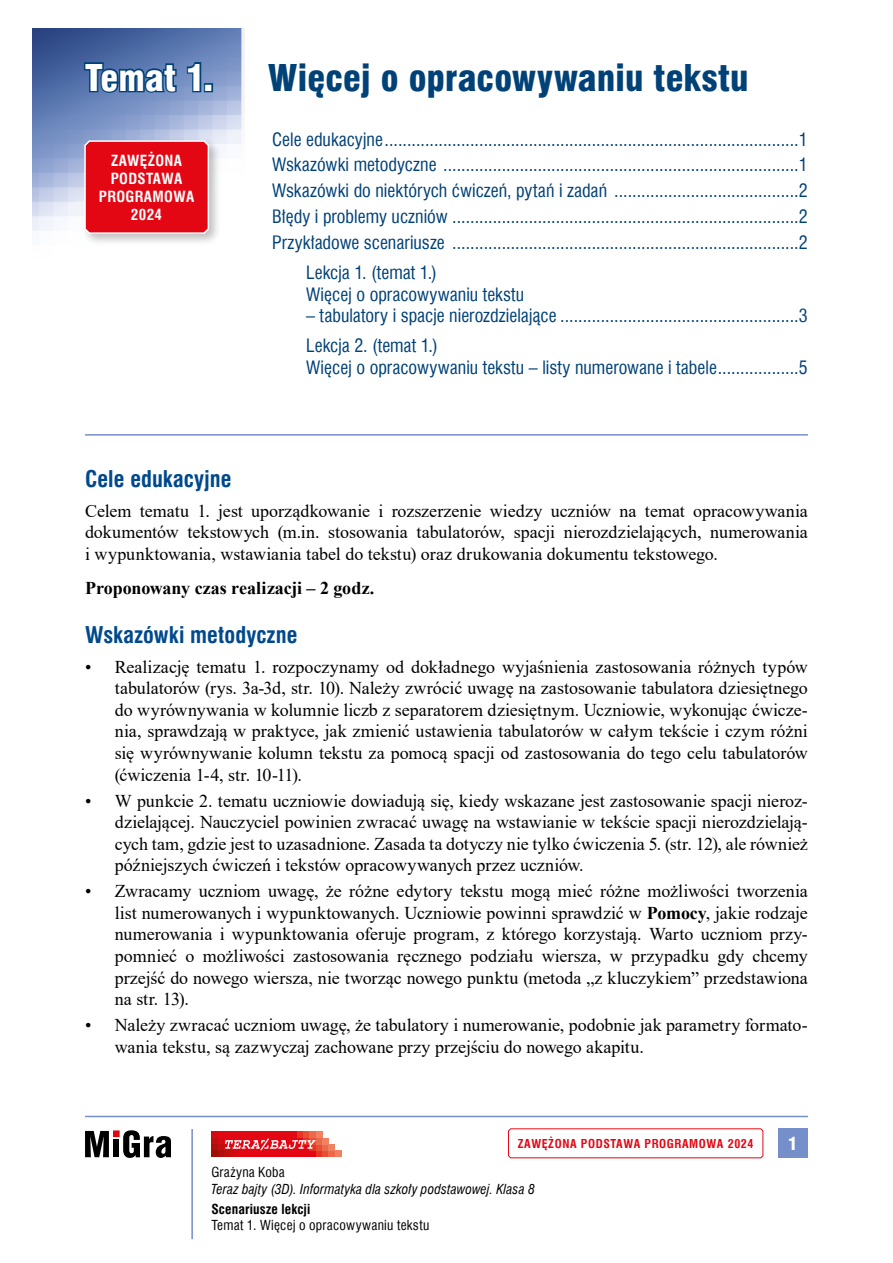
<style>
.page{position:relative;width:893px;height:1263px;background:#fff}
.page>*{position:absolute;margin:0;border:0;box-sizing:border-box;transform-origin:0 0}
.t1{font:36px "Swis 721 Blk Cn EUX";letter-spacing:.005em;color:#004177}
.t2{font:36px "Swis 721 Blk Cn EUX";color:#fff}
.t3{font:700 22.5px "Swis 721 Cn EUX";letter-spacing:.005em;color:#00498d}
.t4{font:18px/21.6px "Times New Roman";letter-spacing:-.005em;color:#000;text-align:justify}
.t5{font:18px/25.8px "Swis 721 Cn EUX";color:#004177}
.t6{font:700 18px "Times New Roman";color:#000}
.t7{font:900 18px "Switzerland Cond";color:#fff}
.t8{font:700 15px/18px "Swis 721 Cn EUX";letter-spacing:.025em;color:#fff;text-align:center}
.t9{font:italic 13.5px "Swis 721 Cn EUX";letter-spacing:.01em;color:#000}
.t10{font:13.5px "Swis 721 Cn EUX";letter-spacing:.02em;color:#000}
.t11{font:700 13.5px "Swis 721 Cn EUX";letter-spacing:.01em;color:#000}
.t12{font:700 12px "Swis 721 Cn EUX";letter-spacing:.05em;color:#e30613}
.s1{font-weight:700}
</style>
<div class="page">
<img style="left:32px;top:28px;width:213px;height:203px">
<hr style="left:85px;top:1116px;width:723px;height:1px;background:#748fc9">
<div style="left:778px;top:1128px;width:30px;height:30px;background:#748fc9"></div>
<svg style="left:85px;top:1130px;width:86px;height:28px"></svg>
<div style="left:211px;top:1132px;width:7px;height:6px;background:#d20a11"></div>
<div style="left:211px;top:1138px;width:7px;height:6px;background:#c00d0e"></div>
<div style="left:211px;top:1144px;width:7px;height:7px;background:#ae0f0a"></div>
<div style="left:211px;top:1151px;width:7px;height:6px;background:#9c1006"></div>
<div style="left:322px;top:1151px;width:7px;height:6px;background:#e94f35"></div>
<div style="left:322px;top:1144px;width:7px;height:7px;background:#ed694b"></div>
<svg style="left:329px;top:1151px;width:12px;height:6px"></svg>
<div style="left:329px;top:1144px;width:6px;height:7px;background:#f08262"></div>
<div style="left:322px;top:1138px;width:7px;height:6px;background:#f08262"></div>
<svg style="left:218px;top:1132px;width:104px;height:25px;background:#e43238"></svg>
<hr style="left:191px;top:1129px;width:2px;height:110px;background:#748fc9">
<hr style="left:85px;top:434px;width:723px;height:2px;background:#748fc9">
<svg style="left:82px;top:61px;width:96px;height:34px;background:#325f96"></svg>
<svg style="left:185px;top:61px;width:18px;height:33px"></svg>
<div style="left:204px;top:83px;width:9px;height:9px;border:3px solid #004177"></div>
<svg style="left:508px;top:1128px;width:256px;height:30px"></svg>
<div style="left:80px;top:137px;width:142px;height:109px;background:#000;opacity:.25"></div>
<svg style="left:84px;top:139px;width:126px;height:96px;background:#e31a26"></svg>
<h1 class="t2" style="left:85px;top:55px;width:130px">Temat 1.</h1>
<h1 class="t1" style="left:268px;top:55px;width:482px">Więcej o opracowywaniu tekstu</h1>
<p class="t5" style="left:272px;top:126px;width:537px;text-align:justify">Cele edukacyjne............................................................................................1<br>Wskazówki metodyczne ...............................................................................1<br>Wskazówki do niektórych ćwiczeń, pytań i zadań .........................................2<br>Błędy i problemy uczniów .............................................................................2<br>Przykładowe scenariusze .............................................................................2</p>
<p class="t5" style="left:306px;top:262px;width:220px;line-height:21.6px">Lekcja 1. (temat 1.)<br>Więcej o opracowywaniu tekstu</p>
<p class="t5" style="left:306px;top:300px;width:503px;line-height:30.2px">– tabulatory i spacje nierozdzielające .....................................................3<br>Lekcja 2. (temat 1.)</p>
<p class="t5" style="left:306px;top:354px;width:503px">Więcej o opracowywaniu tekstu – listy numerowane i tabele..................5</p>
<p class="t8" style="left:99px;top:152px;width:97px">ZAWĘŻONA<br>PODSTAWA<br>PROGRAMOWA<br>2024</p>
<p class="t3" style="left:85px;top:465px;width:148px">Cele edukacyjne</p>
<p class="t4" style="left:85px;top:499px;width:724px">Celem tematu 1. jest uporządkowanie i rozszerzenie wiedzy uczniów na temat opracowywania dokumentów tekstowych (m.in. stosowania tabulatorów, spacji nierozdzielających, numerowania i wypunktowania, wstawiania tabel do tekstu) oraz drukowania dokumentu tekstowego.</p>
<p class="t6" style="left:85px;top:575px;width:291px">Proponowany czas realizacji – 2 godz.</p>
<p class="t3" style="left:85px;top:621px;width:214px">Wskazówki metodyczne</p>
<p class="t4" style="left:115px;top:655px;width:695px;text-indent:-30px">• Realizację tematu 1. rozpoczynamy od dokładnego wyjaśnienia zastosowania różnych typów tabulatorów (rys. 3a-3d, str. 10). Należy zwrócić uwagę na zastosowanie tabulatora dziesiętnego do wyrównywania w kolumnie liczb z separatorem dziesiętnym. Uczniowie, wykonując ćwicze&shy;nia, sprawdzają w praktyce, jak zmienić ustawienia tabulatorów w całym tekście i czym różni się wyrównywanie kolumn tekstu za pomocą spacji od zastosowania do tego celu tabulatorów (ćwiczenia 1-4, str. 10-11).</p>
<p class="t4" style="left:115px;top:789px;width:695px;text-indent:-30px">• W punkcie 2. tematu uczniowie dowiadują się, kiedy wskazane jest zastosowanie spacji nieroz&shy;dzielającej. Nauczyciel powinien zwracać uwagę na wstawianie w tekście spacji nierozdzielają&shy;cych tam, gdzie jest to uzasadnione. Zasada ta dotyczy nie tylko ćwiczenia 5. (str. 12), ale również późniejszych ćwiczeń i tekstów opracowywanych przez uczniów.</p>
<p class="t4" style="left:115px;top:880px;width:695px;text-indent:-30px">• Zwracamy uczniom uwagę, że różne edytory tekstu mogą mieć różne możliwości tworzenia list numerowanych i wypunktowanych. Uczniowie powinni sprawdzić w <span class="s1">Pomocy</span>, jakie rodzaje numerowania i wypunktowania oferuje program, z którego korzystają. Warto uczniom przy&shy;pomnieć o możliwości zastosowania ręcznego podziału wiersza, w przypadku gdy chcemy przejść do nowego wiersza, nie tworząc nowego punktu (metoda „z kluczykiem” przedstawiona na str. 13).</p>
<p class="t4" style="left:115px;top:1014px;width:695px;text-indent:-30px">• Należy zwracać uczniom uwagę, że tabulatory i numerowanie, podobnie jak parametry formato&shy;wania tekstu, są zazwyczaj zachowane przy przejściu do nowego akapitu.</p>
<p class="t12" style="left:518px;top:1136px;width:237px">ZAWĘŻONA PODSTAWA PROGRAMOWA 2024</p>
<p class="t10" style="left:211px;top:1163px;width:75px">Grażyna Koba</p>
<p class="t9" style="left:211px;top:1180px;width:325px">Teraz bajty (3D). Informatyka dla szkoły podstawowej. Klasa 8</p>
<p class="t11" style="left:211px;top:1201px;width:100px">Scenariusze lekcji</p>
<p class="t10" style="left:211px;top:1216px;width:220px">Temat 1. Więcej o opracowywaniu tekstu</p>
<p class="t7" style="left:788px;top:1132px;width:10px">1</p>
</div>
